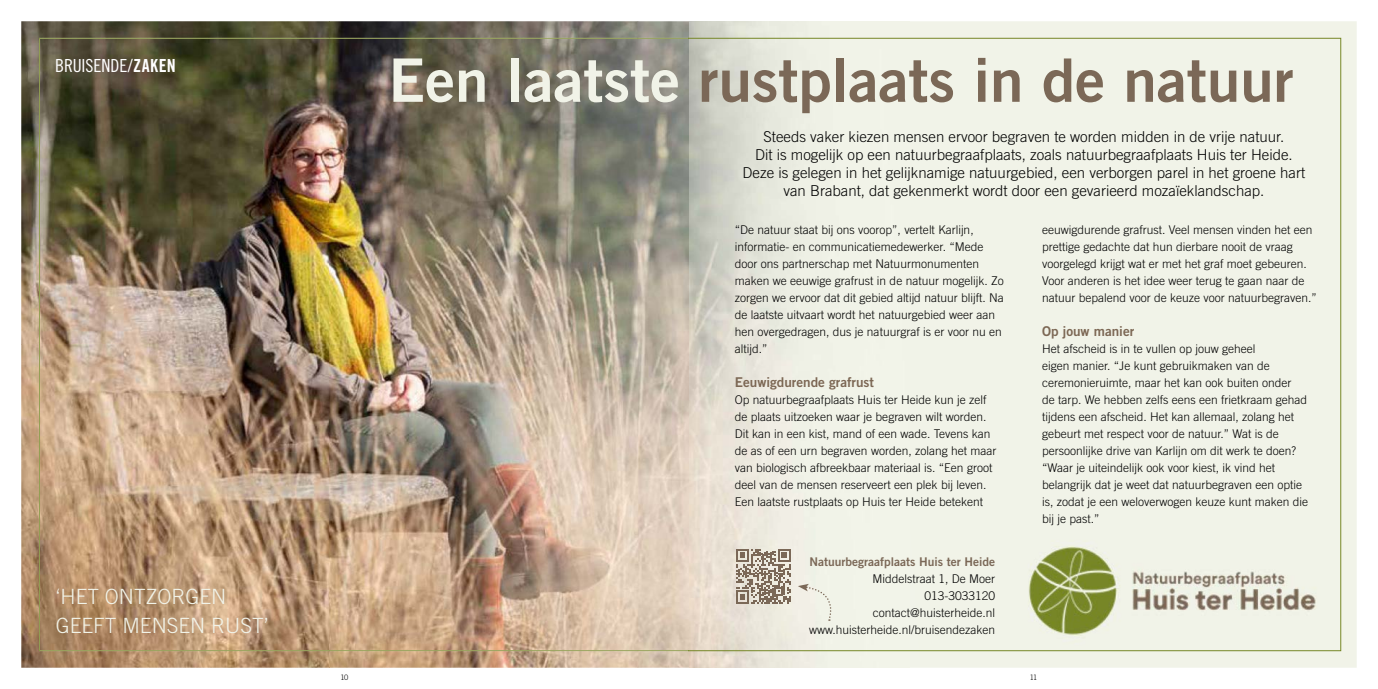
<style>
.page{position:relative;width:1378px;height:689px;background:#fff}
.page>*{position:absolute;margin:0;border:0;box-sizing:border-box;transform-origin:0 0}
.t1{font:60px "Trade Gothic LT Std Bd 2";color:#7b6857}
.t2{font:300 21px/28.5px "Trade Gothic LT Std";color:#f1f3e8}
.t3{font:18px "Trade Gothic LT Std Cn 18";letter-spacing:-.005em;color:#fff}
.t4{font:300 15px/18px "Trade Gothic LT Std";color:#000;text-align:center}
.t5{font:13.5px "Trade Gothic LT Std Bd 2";color:#7c6754}
.t6{font:300 12px/17px "Trade Gothic LT Std";color:#000}
.t7{font:12px "Trade Gothic LT Std Bd 2";color:#7b6857}
.t8{font:300 7.5px "Trade Gothic LT Std";color:#000}
.s1{font-family:"Trade Gothic LT Std Bd Cn 20"}
.s2{color:#f1f3e8}
</style>
<div class="page">
<img style="left:21px;top:21px;width:668px;height:647px">
<img style="left:39px;top:38px;width:650px;height:613px">
<svg style="left:909px;top:21px;width:447px;height:647px;background:#edf0e2"></svg>
<svg style="left:689px;top:38px;width:652px;height:613px;background:#ebede0"></svg>
<svg style="left:736px;top:549px;width:55px;height:55px;background:#ada192"></svg>
<svg style="left:798px;top:584px;width:35px;height:37px"></svg>
<h3 class="t3" style="left:55px;top:55px;width:122px">BRUISENDE/<span class="s1">ZAKEN</span></h3>
<h1 class="t1" style="left:388px;top:43px;width:906px"><span class="s2">Een laatste</span> rustplaats in de natuur</h1>
<p class="t4" style="left:742px;top:127px;width:564px">Steeds vaker kiezen mensen ervoor begraven te worden midden in de vrije natuur.<br>Dit is mogelijk op een natuurbegraafplaats, zoals natuurbegraafplaats Huis ter Heide.<br>Deze is gelegen in het gelijknamige natuurgebied, een verborgen parel in het groene hart van Brabant, dat gekenmerkt wordt door een gevarieerd mozaïeklandschap.</p>
<p class="t6" style="left:735px;top:221px;width:270px">“De natuur staat bij ons voorop”, vertelt Karlijn, informatie- en communicatiemedewerker. “Mede door ons partnerschap met Natuurmonumenten maken we eeuwige grafrust in de natuur mogelijk. Zo zorgen we ervoor dat dit gebied altijd natuur blijft. Na de laatste uitvaart wordt het natuurgebied weer aan hen overgedragen, dus je natuurgraf is er voor nu en altijd.”</p>
<p class="t5" style="left:735px;top:374px;width:141px">Eeuwigdurende grafrust</p>
<p class="t6" style="left:735px;top:391px;width:263px">Op natuurbegraafplaats Huis ter Heide kun je zelf de plaats uitzoeken waar je begraven wilt worden.<br>Dit kan in een kist, mand of een wade. Tevens kan de as of een urn begraven worden, zolang het maar van biologisch afbreekbaar materiaal is. “Een groot deel van de mensen reserveert een plek bij leven.<br>Een laatste rustplaats op Huis ter Heide betekent</p>
<p class="t6" style="left:1042px;top:221px;width:276px">eeuwigdurende grafrust. Veel mensen vinden het een prettige gedachte dat hun dierbare nooit de vraag voorgelegd krijgt wat er met het graf moet gebeuren.<br>Voor anderen is het idee weer terug te gaan naar de natuur bepalend voor de keuze voor natuurbegraven.”</p>
<p class="t5" style="left:1042px;top:323px;width:94px">Op jouw manier</p>
<p class="t6" style="left:1042px;top:340px;width:268px">Het afscheid is in te vullen op jouw geheel<br>eigen manier. “Je kunt gebruikmaken van de ceremonieruimte, maar het kan ook buiten onder<br>de tarp. We hebben zelfs eens een frietkraam gehad tijdens een afscheid. Het kan allemaal, zolang het gebeurt met respect voor de natuur.” Wat is de persoonlijke drive van Karlijn om dit werk te doen? “Waar je uiteindelijk ook voor kiest, ik vind het belangrijk dat je weet dat natuurbegraven een optie is, zodat je een weloverwogen keuze kunt maken die bij je past.”</p>
<h2 class="t2" style="left:56px;top:582px;width:214px">‘HET ONTZORGEN<br>GEEFT MENSEN RUST’</h2>
<p class="t7" style="left:809px;top:554px;width:187px">Natuurbegraafplaats Huis ter Heide</p>
<p class="t6" style="left:809px;top:570px;width:188px;text-align:right">Middelstraat 1, De Moer<br>013-3033120 contact@huisterheide.nl www.huisterheide.nl/bruisendezaken</p>
<p class="t8" style="left:341px;top:672px;width:9px">10</p>
<p class="t8" style="left:1029px;top:672px;width:9px">11</p>
</div>
